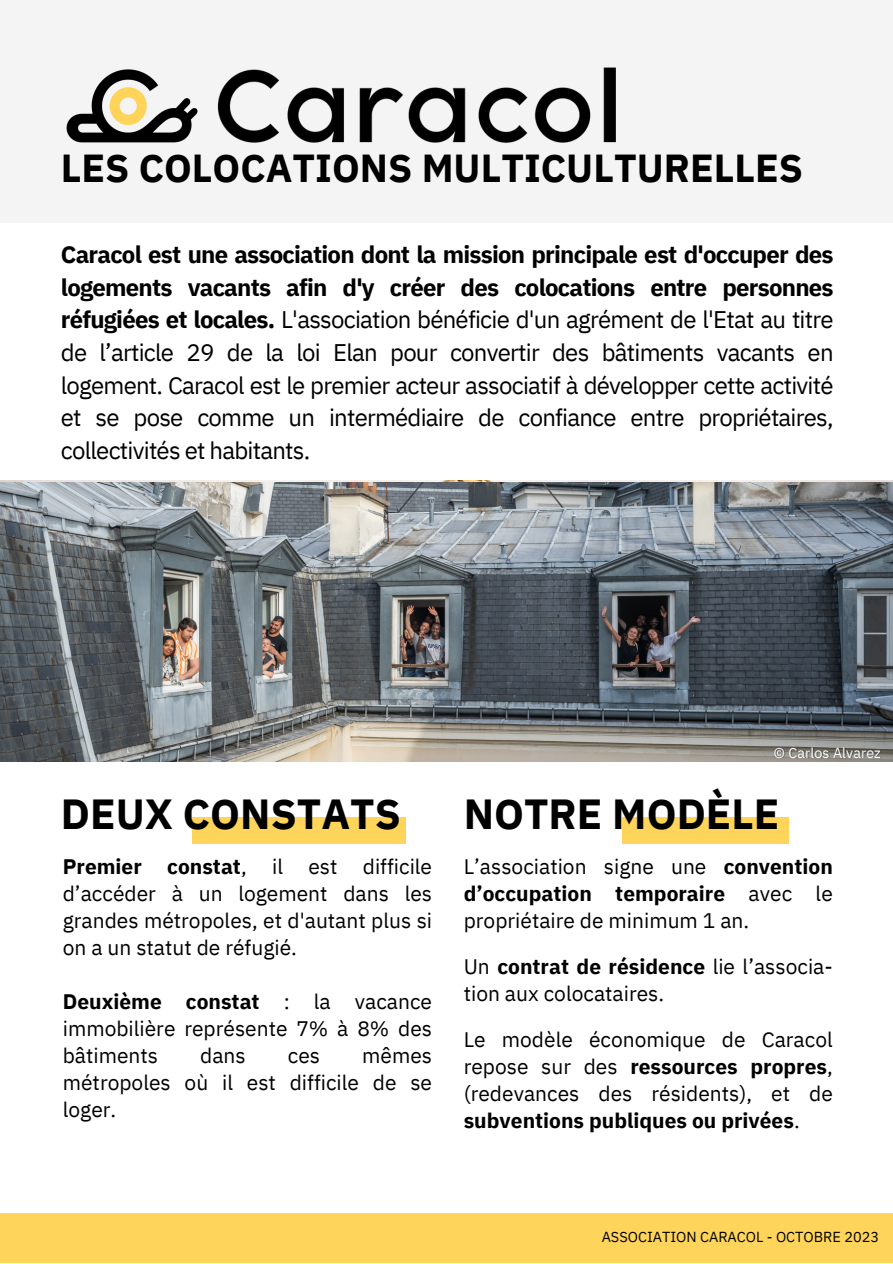
<style>
.page{position:relative;width:893px;height:1264px;background:#fff}
.page>*{position:absolute;margin:0;border:0;box-sizing:border-box;transform-origin:0 0}
.t1{font:700 42px "IBM Plex Sans";color:#000}
.t2{font:700 39px "IBM Plex Sans";color:#000}
.t3{font:24px/32.5px "IBM Plex Sans";letter-spacing:-.035em;color:#000;text-align:justify}
.t4{font:21px/27px "IBM Plex Sans";color:#000;text-align:justify}
.t5{font:14.55px "IBM Plex Sans";color:#000}
.t6{font:14.4px "IBM Plex Sans";color:#fff}
.s1{font-weight:700}
</style>
<div class="page">
<div style="left:0;top:0;width:892px;height:223px;background:#f4f4f4"></div>
<img style="left:66px;top:69px;width:132px;height:74px">
<img style="left:217px;top:67px;width:399px;height:76px">
<div style="left:0;top:1213px;width:892px;height:49px;background:#ffd45a"></div>
<div style="left:622px;top:817px;width:166px;height:27px;background:#ffd45a"></div>
<div style="left:192px;top:817px;width:213px;height:27px;background:#ffd45a"></div>
<img style="left:0;top:482px;width:892px;height:279px">
<p class="t2" style="left:61px;top:142px;width:743px">LES COLOCATIONS MULTICULTURELLES</p>
<p class="t3" style="left:61px;top:238px;width:774px"><span class="s1">Caracol est une association dont la mission principale est d'occuper des logements vacants afin d'y créer des colocations entre personnes réfugiées et locales.</span> L'association bénéficie d'un agrément de l'Etat au titre de l’article 29 de la loi Elan pour convertir des bâtiments vacants en logement. Caracol est le premier acteur associatif à développer cette activité et se pose comme un intermédiaire de confiance entre propriétaires, collectivités et habitants.</p>
<p class="t6" style="left:774px;top:743px;width:108px">© Carlos Alvarez</p>
<p class="t1" style="left:61px;top:785px;width:341px">DEUX CONSTATS</p>
<p class="t1" style="left:463px;top:785px;width:317px">NOTRE MODÈLE</p>
<p class="t4" style="left:63px;top:852px;width:371px"><span class="s1">Premier constat</span>, il est difficile d’accéder à un logement dans les grandes métropoles, et d'autant plus si on a un statut de réfugié.</p>
<p class="t4" style="left:63px;top:987px;width:371px"><span class="s1">Deuxième constat</span> : la vacance immobilière représente 7% à 8% des bâtiments</p>
<p class="t4" style="left:63px;top:1041px;width:371px;text-indent:299px">mêmes métropoles où il est difficile de se loger.</p>
<p class="t4" style="left:200px;top:1041px;width:47px">dans</p>
<p class="t4" style="left:288px;top:1041px;width:34px">ces</p>
<p class="t4" style="left:463px;top:852px;width:370px">L’association signe une <span class="s1">convention d’occupation temporaire</span> avec le propriétaire de minimum 1 an.</p>
<p class="t4" style="left:463px;top:952px;width:370px">Un <span class="s1">contrat de résidence</span> lie l’associa&shy;tion aux colocataires.</p>
<p class="t4" style="left:463px;top:1025px;width:370px">Le modèle économique de Caracol repose sur des <span class="s1">ressources propres</span>, (redevances des résidents), et de <span class="s1">subventions publiques ou privées</span>.</p>
<p class="t5" style="left:601px;top:1227px;width:279px">ASSOCIATION CARACOL - OCTOBRE 2023</p>
</div>
